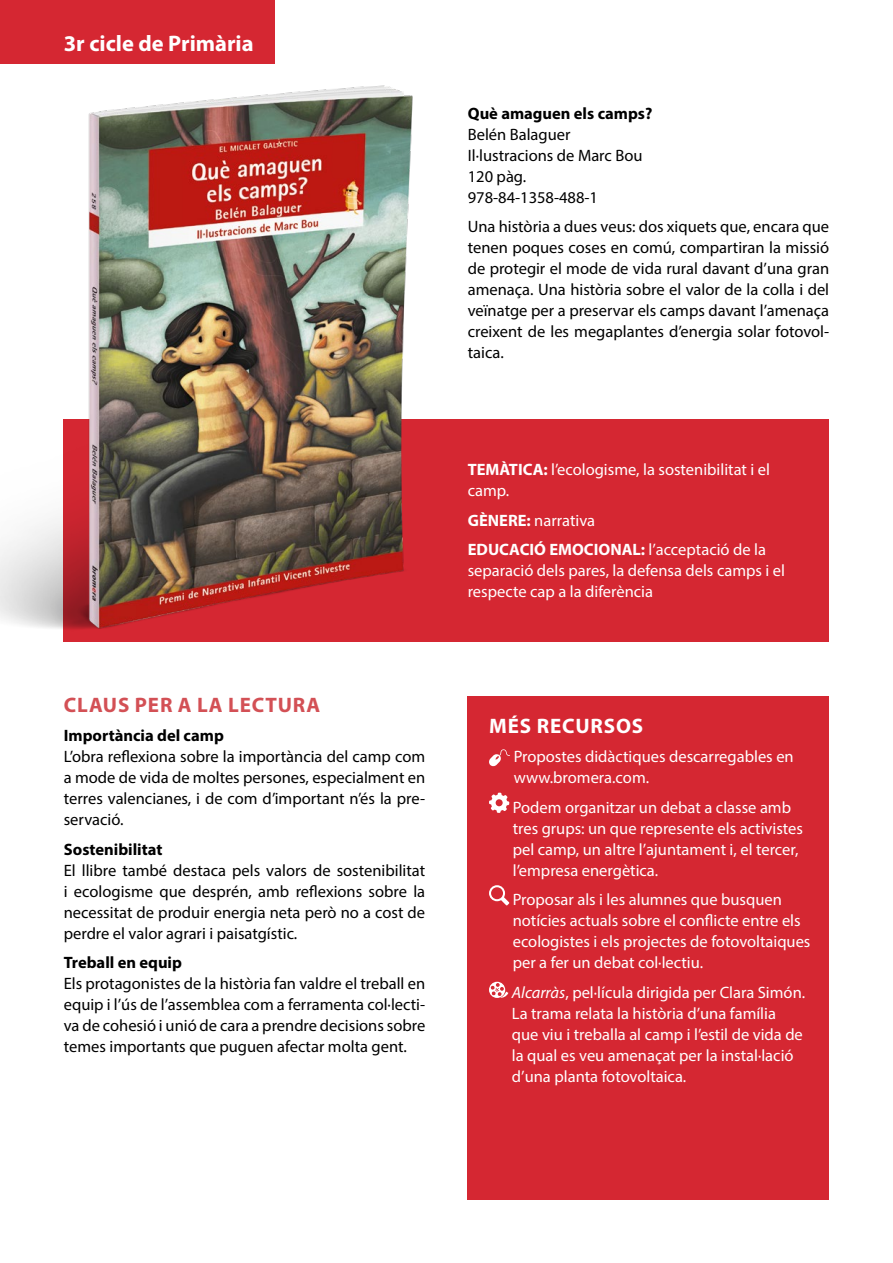
<style>
.page{position:relative;width:893px;height:1263px;background:#fff}
.page>*{position:absolute;margin:0;border:0;box-sizing:border-box;transform-origin:0 0}
.t1{font:700 22.5px "Myriad Pro";color:#fff}
.Títol_Claus_1{font:700 21px "Myriad Pro";letter-spacing:.04em;color:#d35055}
.t2{font:700 21px "Myriad Pro";letter-spacing:.04em;color:#fff}
.Text{font:16.5px/21px "Myriad Pro";color:#000;text-align:justify}
.Temàtica__gènere{font:16.5px/21px "Myriad Pro";color:#fff}
.Títol_Claus_2{font:700 16.5px "Myriad Pro";color:#000}
.s1{font-weight:700}
.s2{font-style:italic}
</style>
<div class="page">
<div style="left:64px;top:419px;width:765px;height:223px;background:#d52732"></div>
<div style="left:468px;top:696px;width:361px;height:503px;background:#d52732"></div>
<div style="left:0;top:0;width:275px;height:64px;background:#d52732"></div>
<img style="left:0;top:85px;width:413px;height:557px">
<svg style="left:489px;top:749px;width:21px;height:18px"></svg>
<svg style="left:489px;top:793px;width:20px;height:20px"></svg>
<svg style="left:489px;top:885px;width:20px;height:20px"></svg>
<svg style="left:489px;top:982px;width:19px;height:16px"></svg>
<h1 class="t1" style="left:64px;top:29px;width:191px">3r cicle de Primària</h1>
<p class="Títol_Claus_1" style="left:64px;top:691px;width:258px">CLAUS PER A LA LECTURA</p>
<p class="Títol_Claus_2" style="left:64px;top:725px;width:162px">Importància del camp</p>
<p class="Text" style="left:64px;top:746px;width:363px">L’obra reflexiona sobre la importància del camp com a mode de vida de moltes persones, especialment en terres valencianes, i de com d’important n’és la pre&shy;servació.</p>
<p class="Títol_Claus_2" style="left:64px;top:838px;width:100px">Sostenibilitat</p>
<p class="Text" style="left:64px;top:859px;width:363px">El llibre també destaca pels valors de sostenibilitat i ecologisme que desprén, amb reflexions sobre la necessitat de produir energia neta però no a cost de perdre el valor agrari i paisatgístic.</p>
<p class="Títol_Claus_2" style="left:64px;top:952px;width:120px">Treball en equip</p>
<p class="Text" style="left:64px;top:973px;width:363px">Els protagonistes de la història fan valdre el treball en equip i l’ús de l’assemblea com a ferramenta col·lecti&shy;va de cohesió i unió de cara a prendre decisions sobre temes importants que puguen afectar molta gent.</p>
<p class="Títol_Claus_2" style="left:468px;top:102px;width:186px">Què amaguen els camps?</p>
<p class="Text" style="left:468px;top:123px;width:176px;text-align:left">Belén Balaguer<br>Il·lustracions de Marc Bou<br>120 pàg.<br>978-84-1358-488-1</p>
<p class="Text" style="left:468px;top:216px;width:363px">Una història a dues veus: dos xiquets que, encara que tenen poques coses en comú, compartiran la missió de protegir el mode de vida rural davant d’una gran amenaça. Una història sobre el valor de la colla i del veïnatge per a preservar els camps davant l’amenaça creixent de les megaplantes d’energia solar fotovol&shy;taica.</p>
<p class="Temàtica__gènere" style="left:468px;top:459px;width:304px"><span class="s1">TEMÀTICA:</span> l’ecologisme, la sostenibilitat i el camp.</p>
<p class="Temàtica__gènere" style="left:468px;top:509px;width:129px"><span class="s1">GÈNERE:</span> narrativa</p>
<p class="Temàtica__gènere" style="left:468px;top:539px;width:319px"><span class="s1">EDUCACIÓ EMOCIONAL:</span> l’acceptació de la separació dels pares, la defensa dels camps i el respecte cap a la diferència</p>
<p class="t2" style="left:489px;top:712px;width:156px">MÉS RECURSOS</p>
<p class="Temàtica__gènere" style="left:514px;top:746px;width:282px">Propostes didàctiques descarregables en www.bromera.com.</p>
<p class="Temàtica__gènere" style="left:513px;top:797px;width:292px">Podem organitzar un debat a classe amb tres grups: un que represente els activistes pel camp, un altre l’ajuntament i, el tercer, l’empresa energètica.</p>
<p class="Temàtica__gènere" style="left:513px;top:889px;width:299px">Proposar als i les alumnes que busquen notícies actuals sobre el conflicte entre els ecologistes i els projectes de fotovoltaiques per a fer un debat col·lectiu.</p>
<p class="Temàtica__gènere" style="left:512px;top:982px;width:295px"><span class="s2">Alcarràs</span>, pel·lícula dirigida per Clara Simón.<br>La trama relata la història d’una família que viu i treballa al camp i l’estil de vida de la qual es veu amenaçat per la instal·lació d’una planta fotovoltaica.</p>
</div>
